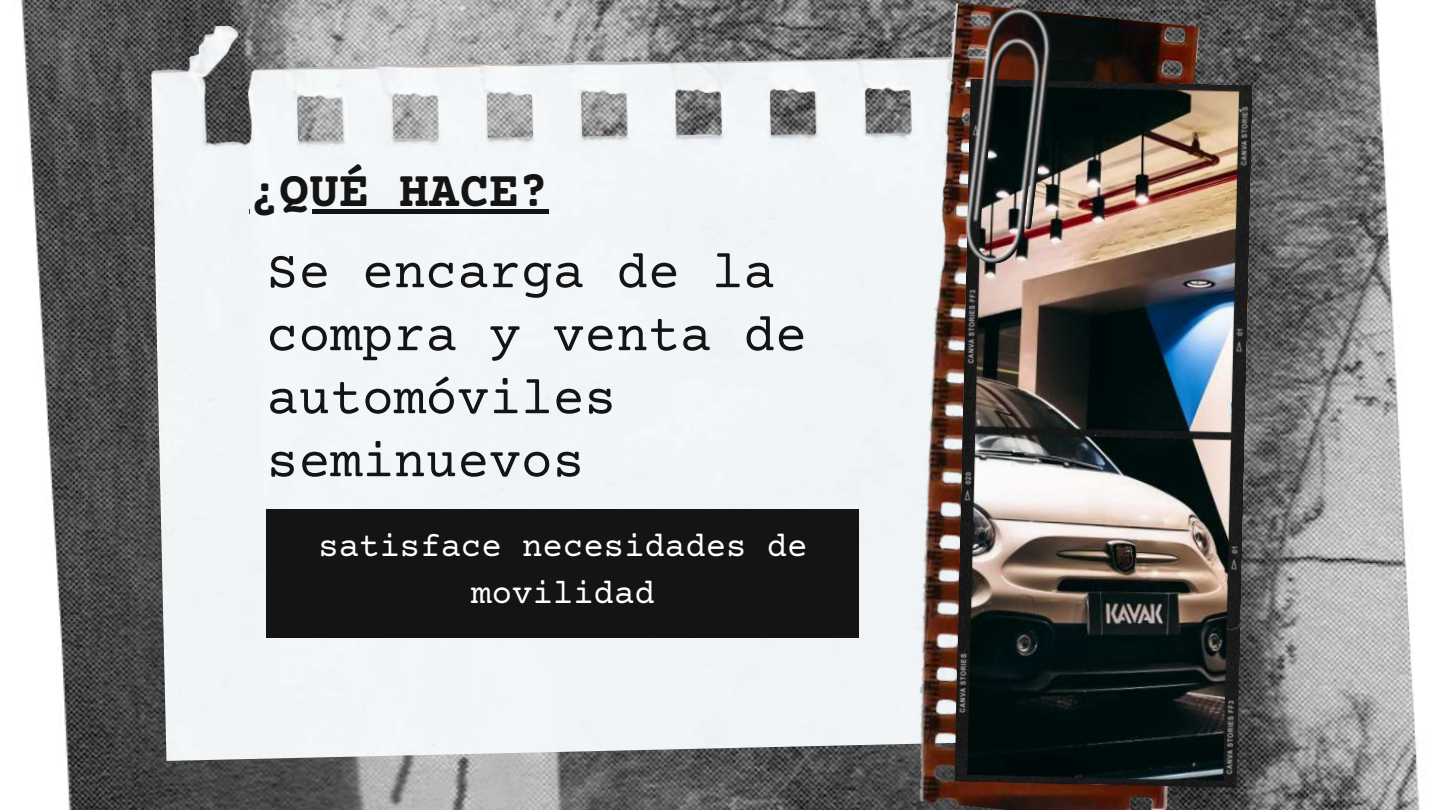
<style>
.page{position:relative;width:1440px;height:810px;background:#fff}
.page>*{position:absolute;margin:0;border:0;box-sizing:border-box;transform-origin:0 0}
.t1{font:53px/63px "Courier Prime";color:#141414}
.t2{font:700 50px "Courier Prime";color:#141414}
.t3{font:34px/47.2px "Courier Prime";color:#fff;text-align:center}
</style>
<div class="page">
<img style="left:21px;top:0;width:1398px;height:810px">
<img style="left:150px;top:5px;width:714px;height:756px">
<img style="left:864px;top:2px;width:426px;height:808px">
<img style="left:954px;top:79px;width:299px;height:709px">
<div style="left:267px;top:509px;width:592px;height:128px;background:#141414"></div>
<svg style="left:960px;top:0;width:100px;height:278px;background:#766d67"></svg>
<img style="left:958px;top:2px;width:99px;height:268px">
<svg style="left:249px;top:209px;width:300px;height:5px"></svg>
<p class="t2" style="left:249px;top:167px;width:301px">¿QUÉ HACE?</p>
<p class="t1" style="left:267px;top:244px;width:542px">Se encarga de la compra y venta de automóviles seminuevos</p>
<p class="t3" style="left:318px;top:525px;width:491px">satisface necesidades de movilidad</p>
</div>
